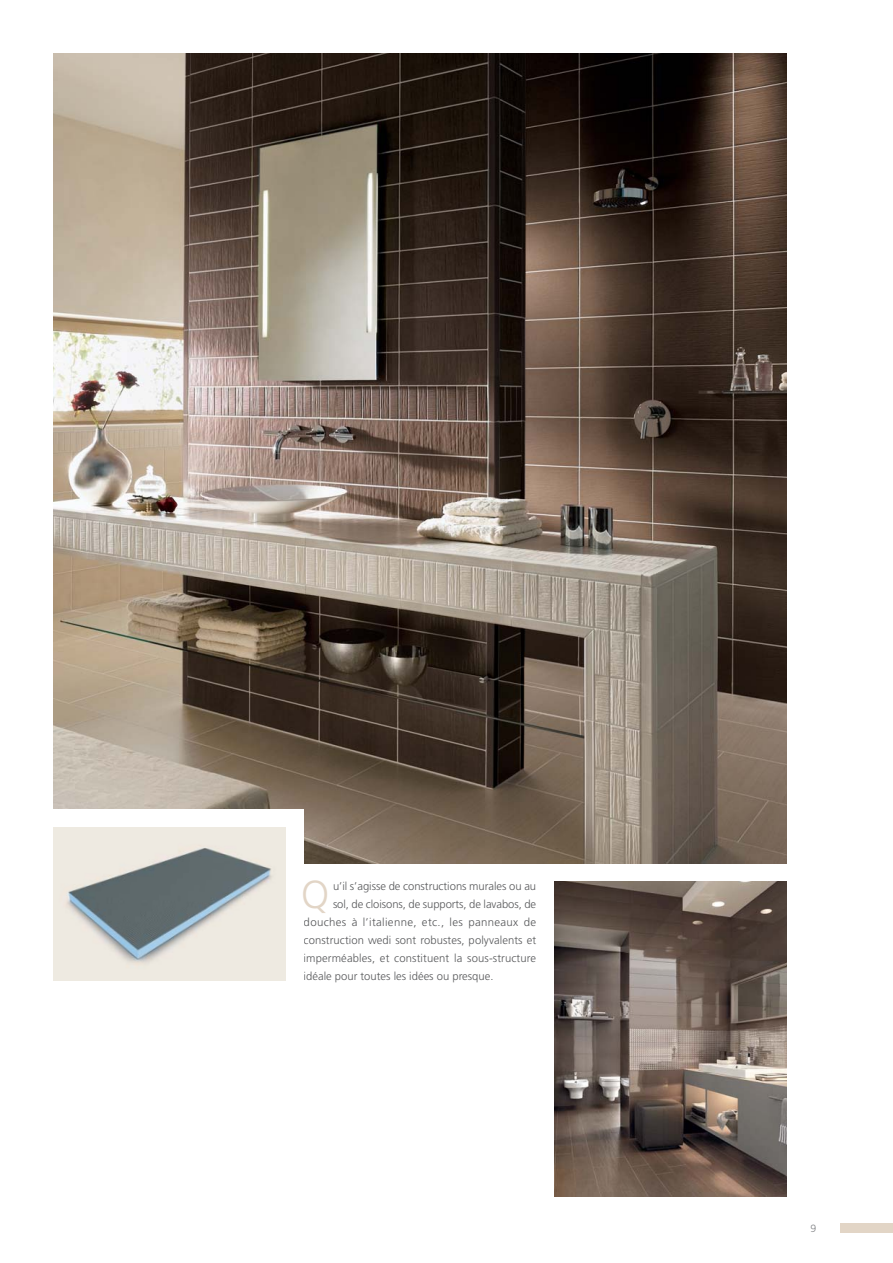
<style>
.page{position:relative;width:893px;height:1263px;background:#fff}
.page>*{position:absolute;margin:0;border:0;box-sizing:border-box;transform-origin:0 0}
.t1{font:300 39px "Frutiger LT Std";color:#e2d5c6}
.t2{font:300 11.25px "Frutiger LT Std";letter-spacing:.01em;color:#58595b}
.t3{font:300 11.25px "Frutiger LT Std";letter-spacing:.03em;color:#58595b}
.t4{font:300 10.5px "Frutiger LT Std";color:#808285}
</style>
<div class="page">
<div style="left:840px;top:1223px;width:53px;height:9px;background:#e2d5c6"></div>
<img style="left:53px;top:53px;width:734px;height:810px">
<img style="left:554px;top:881px;width:233px;height:315px">
<div style="left:35px;top:809px;width:269px;height:189px;background:#fff"></div>
<img style="left:53px;top:827px;width:233px;height:153px">
<h1 class="t1" style="left:301px;top:874px;width:30px">Q</h1>
<p class="t2" style="left:333px;top:880px;width:205px">u’il s’agisse de constructions murales ou au</p>
<p class="t2" style="left:333px;top:898px;width:205px">sol, de cloisons, de supports, de lavabos, de</p>
<p class="t3" style="left:304px;top:916px;width:234px">douches à l’italienne, etc., les panneaux de</p>
<p class="t2" style="left:304px;top:934px;width:234px">construction wedi sont robustes, polyvalents et</p>
<p class="t2" style="left:304px;top:952px;width:234px">imperméables, et constituent la sous-structure</p>
<p class="t2" style="left:304px;top:970px;width:191px">idéale pour toutes les idées ou presque.</p>
<p class="t4" style="left:810px;top:1223px;width:7px">9</p>
</div>
